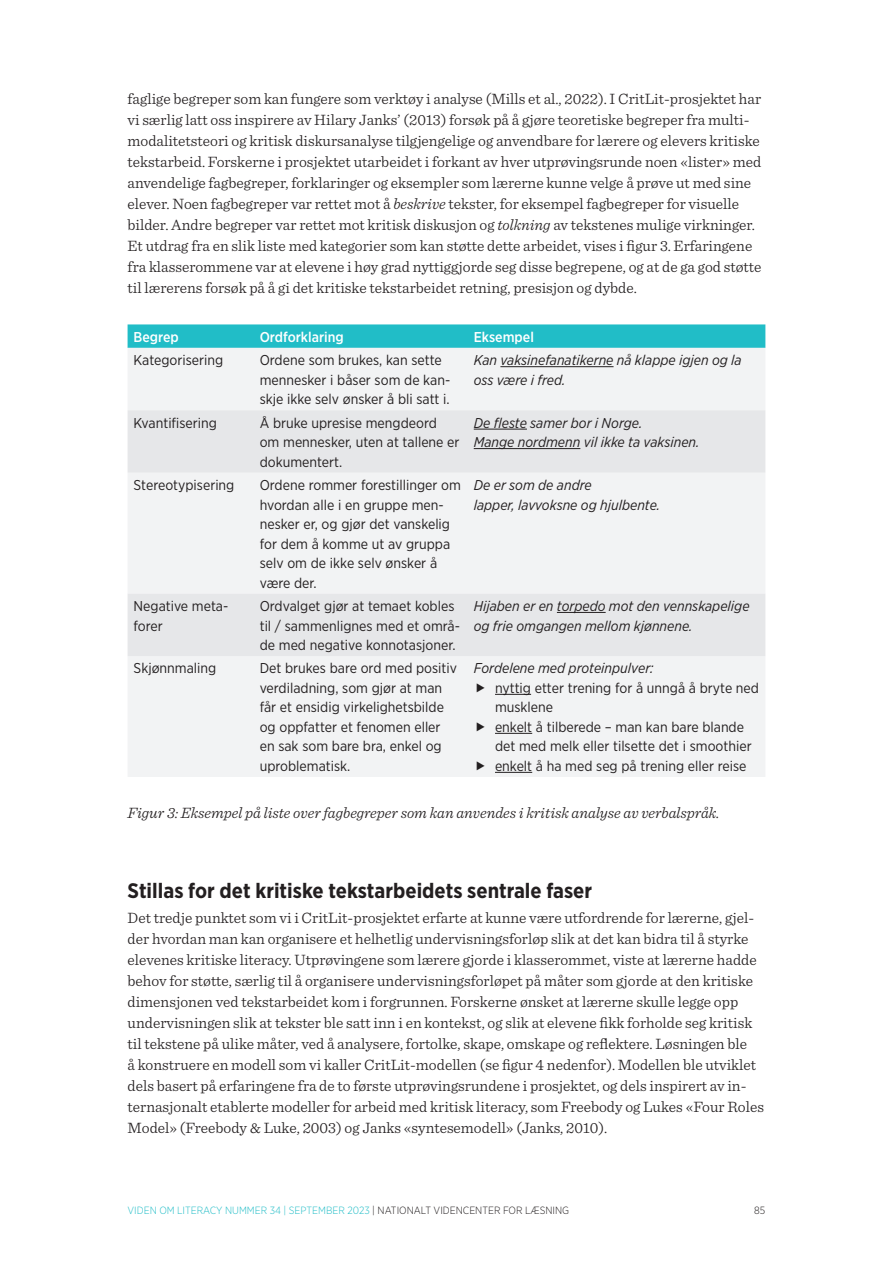
<style>
.page{position:relative;width:893px;height:1263px;background:#fff}
.page>*{position:absolute;margin:0;border:0;box-sizing:border-box;transform-origin:0 0}
.NEW_Mellem{font:700 21px "Gotham Narrow";color:#231f20}
.NEW_brød{font:300 15.75px/21px "Sentinel";color:#231f20}
.NEW_Billedtekst{font:italic 300 15.75px "Sentinel";color:#231f20}
.NEW_Table_brød{font:14.25px/19.5px "Gotham Narrow";color:#231f20}
.NEW_Table_brød-2{font:italic 14.25px/19.5px "Gotham Narrow";color:#231f20}
.NEW_Table_header{font:500 14.25px "Gotham Narrow";color:#fff}
.t1{font:300 10.5px "Gotham Narrow";color:#21bdc7}
.t2{font:300 10.5px "Gotham Narrow";color:#231f20}
.s1{font-style:italic}
.s2{color:#231f20}
</style>
<div class="page">
<svg style="left:128px;top:324px;width:637px;height:24px;background:#27bec8"></svg>
<div style="left:128px;top:348px;width:637px;height:429px;background:#f2f3f4"></div>
<div style="left:128px;top:410px;width:637px;height:246px;background:#ebeced"></div>
<hr style="left:500px;top:366px;width:114px;height:1px;background:#231f20">
<hr style="left:474px;top:429px;width:53px;height:1px;background:#231f20">
<hr style="left:474px;top:448px;width:106px;height:1px;background:#231f20">
<hr style="left:557px;top:612px;width:49px;height:1px;background:#231f20">
<hr style="left:495px;top:694px;width:36px;height:1px;background:#231f20">
<hr style="left:495px;top:733px;width:37px;height:1px;background:#231f20">
<hr style="left:495px;top:772px;width:37px;height:1px;background:#231f20">
<svg style="left:477px;top:683px;width:8px;height:9px"></svg>
<svg style="left:477px;top:722px;width:8px;height:9px"></svg>
<svg style="left:477px;top:761px;width:8px;height:9px"></svg>
<p class="NEW_brød" style="left:128px;top:87px;width:635px">faglige begreper som kan fungere som verktøy i analyse (Mills et al., 2022). I CritLit-prosjektet har vi særlig latt oss inspirere av Hilary Janks’ (2013) forsøk på å gjøre teoretiske begreper fra multi&shy;modalitetsteori og kritisk diskursanalyse tilgjengelige og anvendbare for lærere og elevers kritiske tekstarbeid. Forskerne i prosjektet utarbeidet i forkant av hver utprøvingsrunde noen «lister» med anvendelige fagbegreper, forklaringer og eksempler som lærerne kunne velge å prøve ut med sine elever. Noen fagbegreper var rettet mot å <span class="s1">beskrive</span> tekster, for eksempel fagbegreper for visuelle bilder. Andre begreper var rettet mot kritisk diskusjon og <span class="s1">tolkning</span> av tekstenes mulige virkninger.<br>Et utdrag fra en slik liste med kategorier som kan støtte dette arbeidet, vises i figur 3. Erfaringene fra klasserommene var at elevene i høy grad nyttiggjorde seg disse begrepene, og at de ga god støtte til lærerens forsøk på å gi det kritiske tekstarbeidet retning, presisjon og dybde.</p>
<p class="NEW_Table_header" style="left:134px;top:328px;width:47px">Begrep</p>
<p class="NEW_Table_header" style="left:260px;top:328px;width:86px">Ordforklaring</p>
<p class="NEW_Table_header" style="left:474px;top:328px;width:62px">Eksempel</p>
<p class="NEW_Table_brød" style="left:134px;top:350px;width:91px">Kategorisering</p>
<p class="NEW_Table_brød" style="left:260px;top:350px;width:192px">Ordene som brukes, kan sette mennesker i båser som de kan&shy;skje ikke selv ønsker å bli satt i.</p>
<p class="NEW_Table_brød-2" style="left:474px;top:350px;width:269px">Kan vaksinefanatikerne nå klappe igjen og la oss være i fred.</p>
<p class="NEW_Table_brød" style="left:134px;top:413px;width:85px">Kvantifisering</p>
<p class="NEW_Table_brød" style="left:260px;top:413px;width:201px">Å bruke upresise mengdeord om mennesker, uten at tallene er dokumentert.</p>
<p class="NEW_Table_brød-2" style="left:474px;top:413px;width:170px">De fleste samer bor i Norge.</p>
<p class="NEW_Table_brød-2" style="left:474px;top:432px;width:227px">Mange nordmenn vil ikke ta vaksinen.</p>
<p class="NEW_Table_brød" style="left:134px;top:475px;width:102px">Stereotypisering</p>
<p class="NEW_Table_brød" style="left:260px;top:475px;width:203px">Ordene rommer forestillinger om hvordan alle i en gruppe men&shy;nesker er, og gjør det vanskelig for dem å komme ut av gruppa selv om de ikke selv ønsker å være der.</p>
<p class="NEW_Table_brød-2" style="left:474px;top:475px;width:120px">De er som de andre</p>
<p class="NEW_Table_brød-2" style="left:474px;top:494px;width:188px">lapper, lavvoksne og hjulbente.</p>
<p class="NEW_Table_brød" style="left:134px;top:596px;width:96px">Negative meta&shy;forer</p>
<p class="NEW_Table_brød" style="left:260px;top:596px;width:202px">Ordvalget gjør at temaet kobles til / sammenlignes med et områ&shy;de med negative konnotasjoner.</p>
<p class="NEW_Table_brød-2" style="left:474px;top:596px;width:277px">Hijaben er en torpedo mot den vennskapelige og frie omgangen mellom kjønnene.</p>
<p class="NEW_Table_brød" style="left:134px;top:658px;width:84px">Skjønnmaling</p>
<p class="NEW_Table_brød" style="left:260px;top:658px;width:199px">Det brukes bare ord med positiv verdiladning, som gjør at man får et ensidig virkelighetsbilde og oppfatter et fenomen eller en sak som bare bra, enkel og uproblematisk.</p>
<p class="NEW_Table_brød-2" style="left:474px;top:658px;width:181px">Fordelene med proteinpulver:</p>
<p class="NEW_Table_brød" style="left:495px;top:678px;width:266px">nyttig etter trening for å unngå å bryte ned musklene</p>
<p class="NEW_Table_brød" style="left:495px;top:717px;width:258px">enkelt å tilberede – man kan bare blande det med melk eller tilsette det i smoothier</p>
<p class="NEW_Table_brød" style="left:495px;top:756px;width:253px">enkelt å ha med seg på trening eller reise</p>
<p class="NEW_Billedtekst" style="left:128px;top:801px;width:593px">Figur 3: Eksempel på liste over fagbegreper som kan anvendes i kritisk analyse av verbalspråk.</p>
<p class="NEW_Mellem" style="left:128px;top:877px;width:466px">Stillas for det kritiske tekstarbeidets sentrale faser</p>
<p class="NEW_brød" style="left:128px;top:906px;width:638px">Det tredje punktet som vi i CritLit-prosjektet erfarte at kunne være utfordrende for lærerne, gjel&shy;der hvordan man kan organisere et helhetlig undervisningsforløp slik at det kan bidra til å styrke elevenes kritiske literacy. Utprøvingene som lærere gjorde i klasserommet, viste at lærerne hadde behov for støtte, særlig til å organisere undervisningsforløpet på måter som gjorde at den kritiske dimensjonen ved tekstarbeidet kom i forgrunnen. Forskerne ønsket at lærerne skulle legge opp undervisningen slik at tekster ble satt inn i en kontekst, og slik at elevene fikk forholde seg kritisk til tekstene på ulike måter, ved å analysere, fortolke, skape, omskape og reflektere. Løsningen ble<br>å konstruere en modell som vi kaller CritLit-modellen (se figur 4 nedenfor). Modellen ble utviklet dels basert på erfaringene fra de to første utprøvingsrundene i prosjektet, og dels inspirert av in&shy;ternasjonalt etablerte modeller for arbeid med kritisk literacy, som Freebody og Lukes «Four Roles Model» (Freebody &amp; Luke, 2003) og Janks «syntesemodell» (Janks, 2010).</p>
<p class="t1" style="left:128px;top:1204px;width:443px">VIDEN OM LITERACY NUMMER 34 | SEPTEMBER 2023 <span class="s2">| NATIONALT VIDENCENTER FOR LÆSNING</span></p>
<p class="t2" style="left:754px;top:1204px;width:13px">85</p>
</div>
